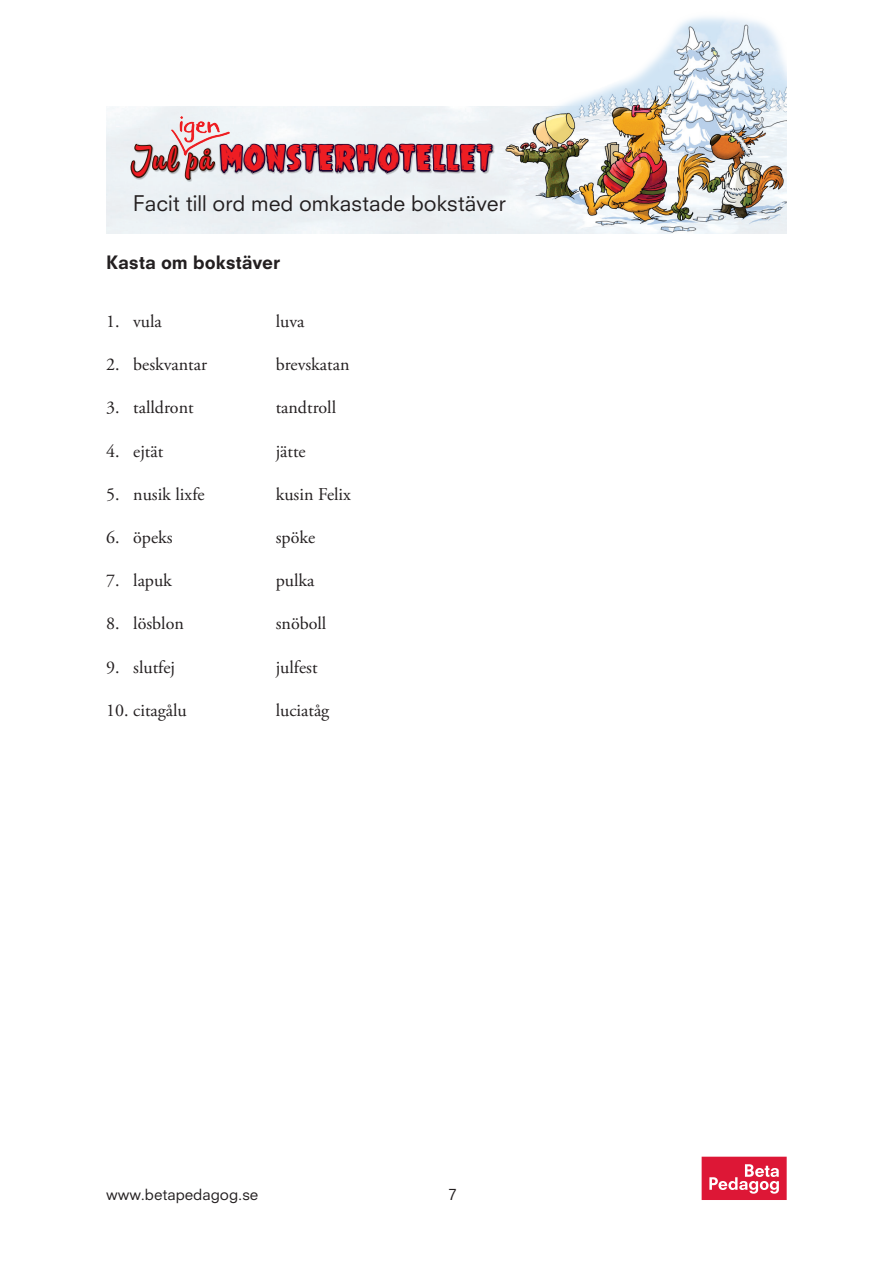
<style>
.page{position:relative;width:893px;height:1263px;background:#fff}
.page>*{position:absolute;margin:0;border:0;box-sizing:border-box;transform-origin:0 0}
.t1{font:32.4px "Mrs.Monster";letter-spacing:.07em;color:#ee1d23}
.t2{font:21px "Neuzeit SLT Std";color:#231f20}
.t3{font:18px "Adobe Garamond Pro";color:#231f20}
.Rubrik{font:800 18px "Neuzeit SLT Std";color:#231f20}
.t4{font:15px "Neuzeit SLT Std";color:#231f20}
.s1{font-family:"Hollie Script Pro"}
</style>
<div class="page">
<svg style="left:702px;top:1157px;width:85px;height:43px;background:#e23f59"></svg>
<svg style="left:129px;top:119px;width:362px;height:105px;background:#cecfd7"></svg>
<img style="left:145px;top:106px;width:110px;height:76px">
<img style="left:491px;top:17px;width:296px;height:217px">
<p class="t1" style="left:133px;top:140px;width:361px"><span class="s1">Jul på</span> MONSTERHOTELLET</p>
<p class="t2" style="left:133px;top:191px;width:374px">Facit till ord med omkastade bokstäver</p>
<p class="Rubrik" style="left:106px;top:251px;width:175px">Kasta om bokstäver</p>
<p class="t3" style="left:106px;top:310px;width:57px">1. vula</p>
<p class="t3" style="left:276px;top:310px;width:30px">luva</p>
<p class="t3" style="left:106px;top:354px;width:102px">2. beskvantar</p>
<p class="t3" style="left:276px;top:354px;width:75px">brevskatan</p>
<p class="t3" style="left:106px;top:397px;width:89px">3. talldront</p>
<p class="t3" style="left:276px;top:397px;width:62px">tandtroll</p>
<p class="t3" style="left:106px;top:440px;width:59px">4. ejtät</p>
<p class="t3" style="left:276px;top:440px;width:32px">jätte</p>
<p class="t3" style="left:106px;top:483px;width:100px">5. nusik lixfe</p>
<p class="t3" style="left:276px;top:483px;width:77px">kusin Felix</p>
<p class="t3" style="left:106px;top:526px;width:68px">6. öpeks</p>
<p class="t3" style="left:276px;top:526px;width:41px">spöke</p>
<p class="t3" style="left:106px;top:570px;width:67px">7. lapuk</p>
<p class="t3" style="left:276px;top:570px;width:40px">pulka</p>
<p class="t3" style="left:106px;top:613px;width:79px">8. lösblon</p>
<p class="t3" style="left:276px;top:613px;width:52px">snöboll</p>
<p class="t3" style="left:106px;top:656px;width:70px">9. slutfej</p>
<p class="t3" style="left:276px;top:656px;width:43px">julfest</p>
<p class="t3" style="left:106px;top:699px;width:82px">10. citagålu</p>
<p class="t3" style="left:276px;top:699px;width:55px">luciatåg</p>
<p class="t4" style="left:106px;top:1185px;width:154px">www.betapedagog.se</p>
<p class="t4" style="left:448px;top:1185px;width:10px">7</p>
</div>
